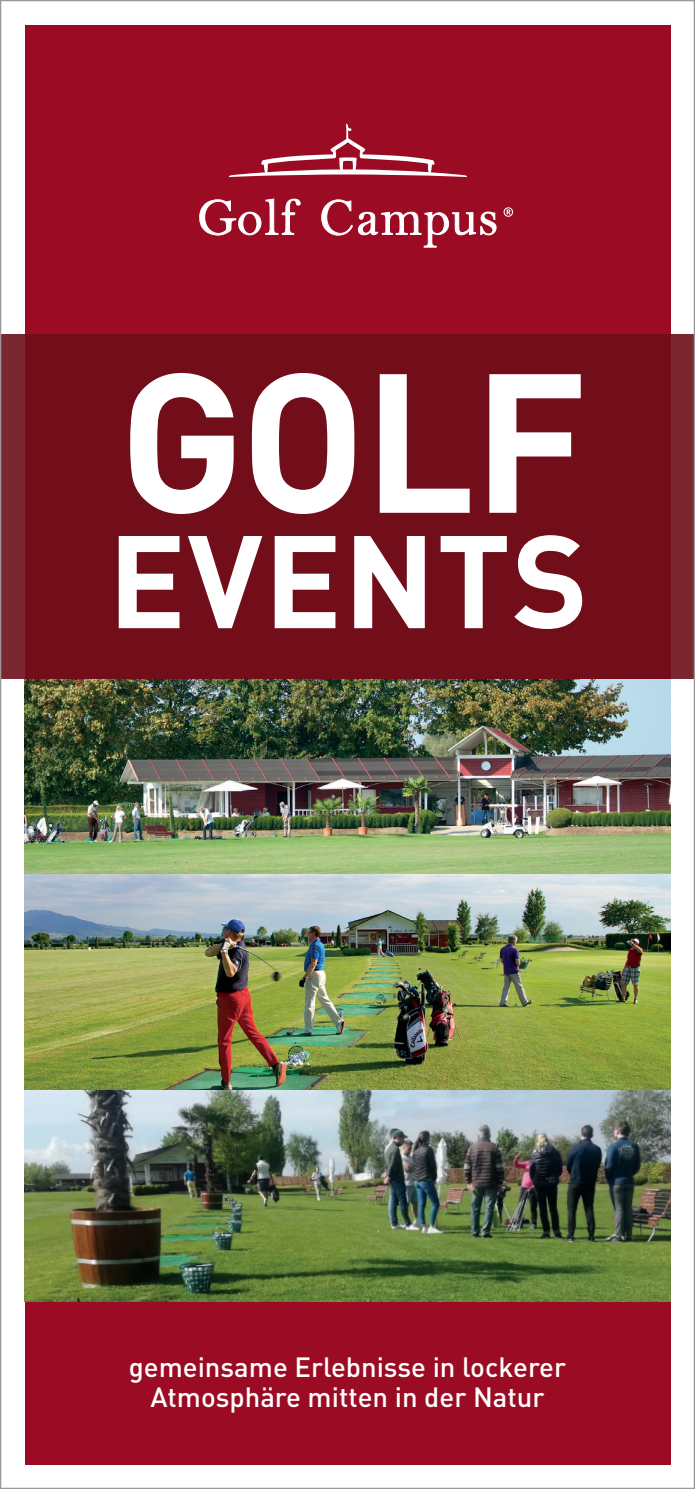
<style>
.page{position:relative;width:695px;height:1489px;background:#fff}
.page>*{position:absolute;margin:0;border:0;box-sizing:border-box;transform-origin:0 0}
.t1{font:700 194.75px "DIN Pro";color:#fff}
.t2{font:700 129.5px "DIN Pro";letter-spacing:.01em;color:#fff}
.t3{font:500 27.5px/30px "DIN Pro";color:#fff;text-align:center}
</style>
<div class="page">
<div style="left:25px;top:25px;width:645px;height:1438px;background:#9b0b23"></div>
<div style="left:0;top:334px;width:694px;height:345px;background:#6d0f1a"></div>
<svg style="left:199px;top:199px;width:297px;height:48px"></svg>
<svg style="left:228px;top:123px;width:239px;height:54px"></svg>
<svg style="left:503px;top:207px;width:10px;height:10px"></svg>
<img style="left:25px;top:679px;width:645px;height:195px">
<img style="left:25px;top:1089px;width:645px;height:211px">
<img style="left:25px;top:874px;width:645px;height:215px">
<h1 class="t1" style="left:119px;top:310px;width:471px">GOLF</h1>
<h2 class="t2" style="left:108px;top:493px;width:482px">EVENTS</h2>
<p class="t3" style="left:129px;top:1350px;width:439px">gemeinsame Erlebnisse in lockerer<br>Atmosphäre mitten in der Natur</p>
</div>
